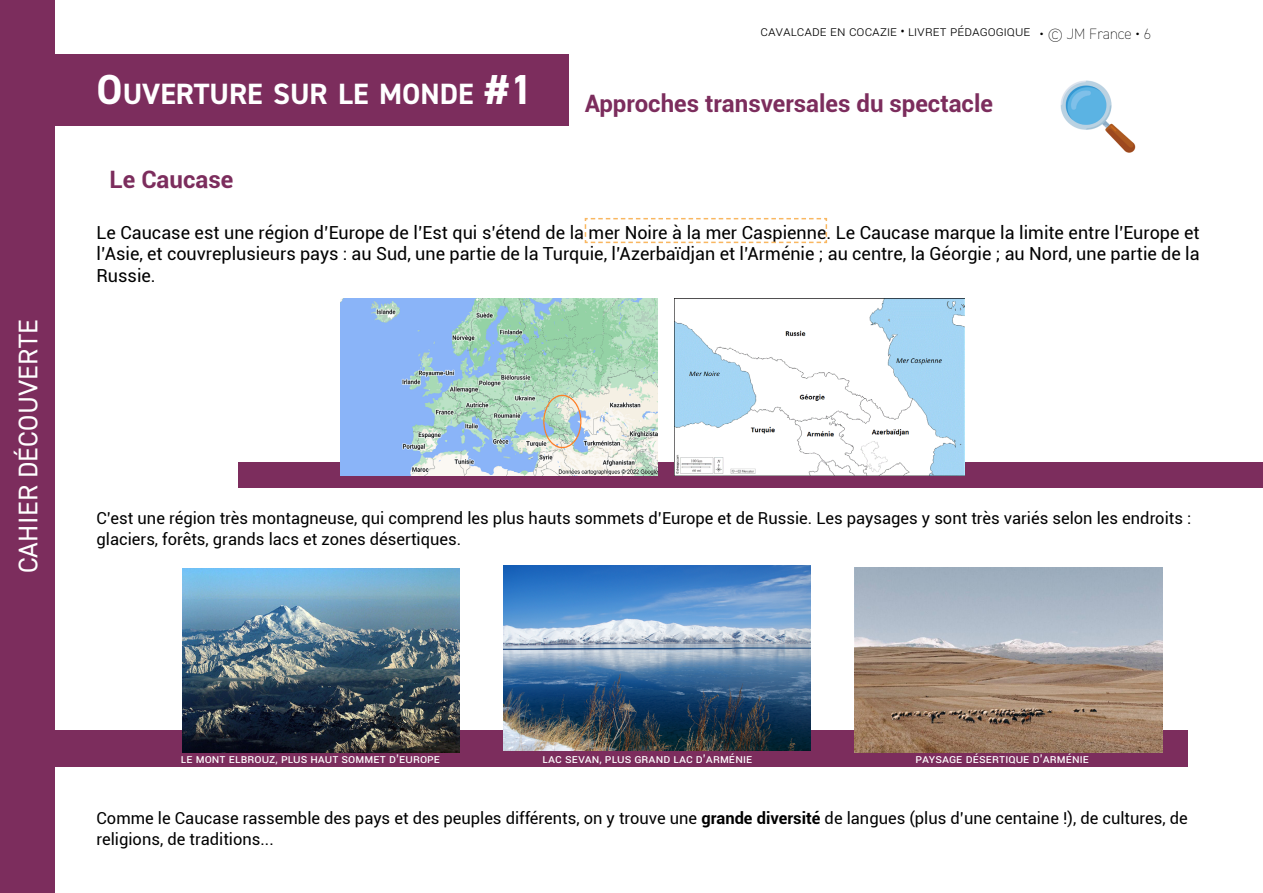
<style>
.page{position:relative;width:1263px;height:893px;background:#fff}
.page>*{position:absolute;margin:0;border:0;box-sizing:border-box;transform-origin:0 0}
.t1{font:700 29.4px "DIN2014";color:#fff}
.t2{font:27px "DIN2014";letter-spacing:.01em;color:#fff}
.t3{font:700 24px "Roboto";color:#7c2d5d}
.t4{font:18px/21.6px "Roboto";color:#000;text-align:justify}
.t5{font:16.5px/21px "Roboto";color:#000}
.t6{font:200 15px "DIN2014";color:#000}
.t7{font:300 13.5px "Roboto";color:#000}
.t8{font:12px "Roboto";color:#fff}
.s1{font-size:42px}
.s2{font-weight:400}
.s3{font-weight:700}
</style>
<div class="page">
<div style="left:0;top:0;width:54px;height:893px;background:#7c2d5d"></div>
<div style="left:38px;top:730px;width:1149px;height:36px;background:#7c2d5d"></div>
<div style="left:238px;top:462px;width:1025px;height:26px;background:#7c2d5d"></div>
<div style="left:54px;top:54px;width:514px;height:71px;background:#7c2d5d"></div>
<img style="left:1060px;top:81px;width:76px;height:71px">
<img style="left:340px;top:298px;width:317px;height:177px">
<img style="left:674px;top:298px;width:290px;height:177px">
<img style="left:182px;top:569px;width:277px;height:183px">
<img style="left:503px;top:566px;width:308px;height:185px">
<img style="left:855px;top:567px;width:307px;height:185px">
<svg style="left:584px;top:217px;width:244px;height:27px"></svg>
<h2 class="t2" style="left:11px;top:573px;width:255px;rotate:-90deg">CAHIER DÉCOUVERTE</h2>
<h1 class="t1" style="left:97px;top:75px;width:438px"><span class="s1">O</span>UVERTURE SUR LE MONDE <span class="s1">#1</span></h1>
<h3 class="t3" style="left:109px;top:163px;width:125px">Le Caucase</h3>
<p class="t7" style="left:760px;top:22px;width:270px">Cavalcade en cocazie • Livret pédagogiqUE</p>
<p class="t6" style="left:850px;top:24px;width:302px"><span class="s2">Titre spect •</span> Livret découverte • © JM France • 6</p>
<h3 class="t3" style="left:585px;top:86px;width:410px">Approches transversales du spectacle</h3>
<p class="t4" style="left:97px;top:221px;width:1104px">Le Caucase est une région d’Europe de l’Est qui s’étend de la mer Noire à la mer Caspienne. Le Caucase marque la limite entre l’Europe et l’Asie, et couvreplusieurs pays : au Sud, une partie de la Turquie, l’Azerbaïdjan et l’Arménie ; au centre, la Géorgie ; au Nord, une partie de la Russie.</p>
<p class="t5" style="left:97px;top:507px;width:1096px">C’est une région très montagneuse, qui comprend les plus hauts sommets d’Europe et de Russie. Les paysages y sont très variés selon les endroits : glaciers, forêts, grands lacs et zones désertiques.</p>
<p class="t8" style="left:181px;top:750px;width:261px">Le Mont Elbrouz, plus haut somm et d’Europe</p>
<p class="t8" style="left:542px;top:750px;width:211px">Lac Sevan, plus grand lac d’Arménie</p>
<p class="t8" style="left:916px;top:750px;width:175px">Paysage désertique d’Arménie</p>
<p class="t5" style="left:97px;top:806px;width:1093px">Comme le Caucase rassemble des pays et des peuples différents, on y trouve une <span class="s3">grande diversité</span> de langues (plus d’une centaine !), de cultures, de religions, de traditions...</p>
</div>
